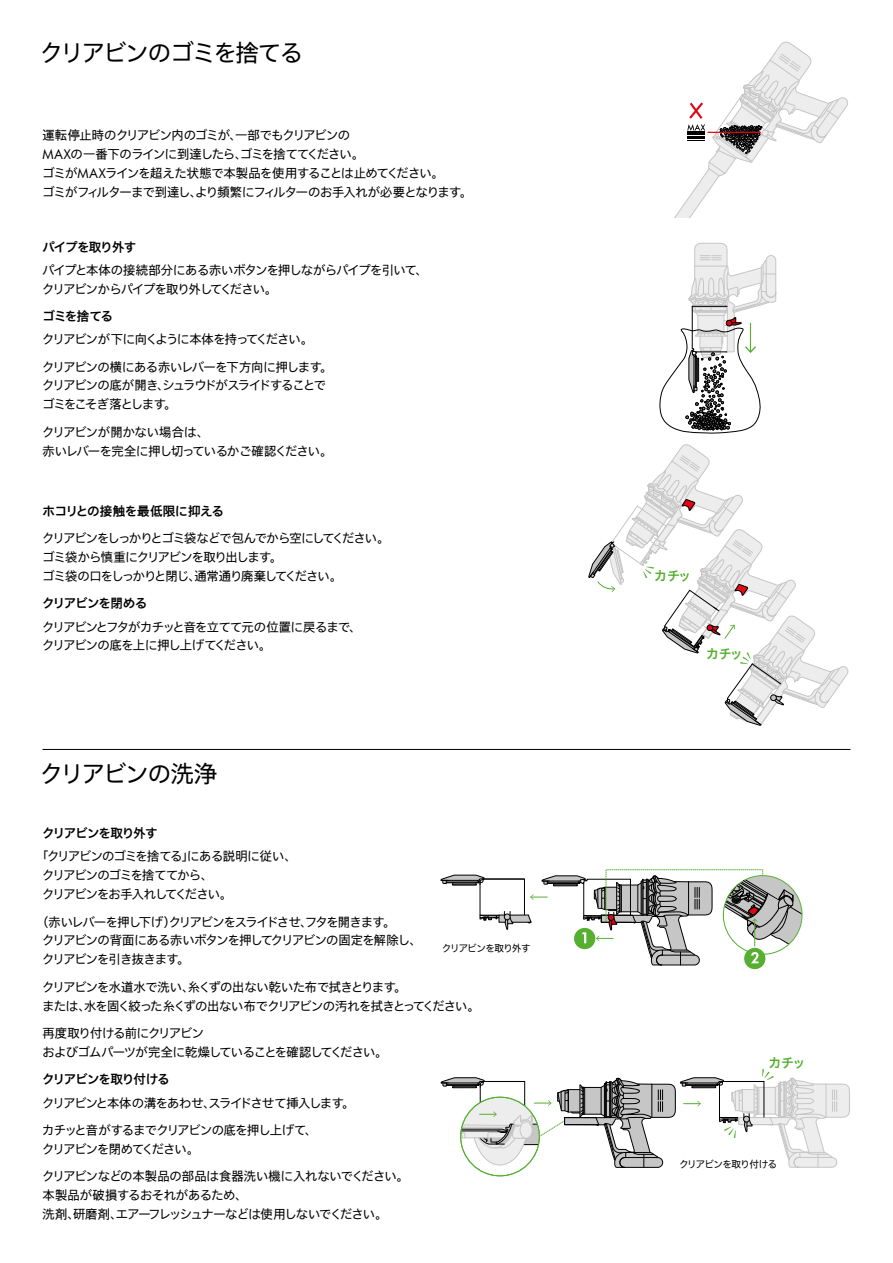
<style>
.page{position:relative;width:893px;height:1263px;background:#fff}
.page>*{position:absolute;margin:0;border:0;box-sizing:border-box;transform-origin:0 0}
.t1{font:25.5px "Dyson Japanese New";color:#000}
.t2{font:500 13.95px "Dyson Japanese New";letter-spacing:-.03em;color:#56af31}
.t3{font:13.5px/18.9px "Dyson Japanese New";letter-spacing:-.02em;color:#000}
.t4{font:500 13.5px "Dyson Japanese New";letter-spacing:-.015em;color:#000}
.t5{font:500 13.5px "Dyson Japanese New";letter-spacing:-.04em;color:#000}
.t6{font:10.5px "Dyson Japanese New";letter-spacing:-.02em;color:#000}
</style>
<div class="page">
<hr style="left:43px;top:749px;width:807px;height:1px;background:#000">
<svg style="left:674px;top:41px;width:174px;height:177px"></svg>
<svg style="left:659px;top:242px;width:117px;height:192px"></svg>
<svg style="left:588px;top:444px;width:261px;height:282px"></svg>
<svg style="left:441px;top:1068px;width:409px;height:100px"></svg>
<div style="left:744px;top:948px;width:21px;height:21px;background:#56af31;border-radius:50%"></div>
<svg style="left:441px;top:869px;width:361px;height:96px"></svg>
<h1 class="t1" style="left:40px;top:35px;width:264px">クリアビンのゴミを捨てる</h1>
<p class="t3" style="left:43px;top:126px;width:426px">運転停止時のクリアビン内のゴミが、一部でもクリアビンの<br>MAXの一番下のラインに到達したら、ゴミを捨ててください。<br>ゴミがMAXラインを超えた状態で本製品を使用することは止めてください。<br>ゴミがフィルターまで到達し、より頻繁にフィルターのお手入れが必要となります。</p>
<p class="t4" style="left:43px;top:237px;width:95px">パイプを取り外す</p>
<p class="t3" style="left:43px;top:260px;width:381px">パイプと本体の接続部分にある赤いボタンを押しながらパイプを引いて、クリアビンからパイプを取り外してください。</p>
<p class="t4" style="left:43px;top:307px;width:72px">ゴミを捨てる</p>
<p class="t3" style="left:43px;top:325px;width:287px;line-height:27.5px">クリアビンが下に向くように本体を持ってください。<br>クリアビンの横にある赤いレバーを下方向に押します。</p>
<p class="t3" style="left:43px;top:376px;width:285px">クリアビンの底が開き、シュラウドがスライドすることでゴミをこそぎ落とします。</p>
<p class="t3" style="left:43px;top:422px;width:287px">クリアビンが開かない場合は、<br>赤いレバーを完全に押し切っているかご確認ください。</p>
<p class="t4" style="left:43px;top:501px;width:183px">ホコリとの接触を最低限に抑える</p>
<p class="t3" style="left:43px;top:529px;width:344px">クリアビンをしっかりとゴミ袋などで包んでから空にしてください。ゴミ袋から慎重にクリアビンを取り出します。<br>ゴミ袋の口をしっかりと閉じ、通常通り廃棄してください。</p>
<p class="t4" style="left:43px;top:594px;width:106px">クリアビンを閉める</p>
<p class="t3" style="left:43px;top:617px;width:315px">クリアビンとフタがカチッと音を立てて元の位置に戻るまで、クリアビンの底を上に押し上げてください。</p>
<h1 class="t1" style="left:40px;top:757px;width:178px">クリアビンの洗浄</h1>
<p class="t5" style="left:43px;top:824px;width:117px">クリアビンを取り外す</p>
<p class="t3" style="left:43px;top:847px;width:250px">「クリアビンのゴミを捨てる」にある説明に従い、クリアビンのゴミを捨ててから、<br>クリアビンをお手入れしてください。</p>
<p class="t3" style="left:43px;top:912px;width:375px">（赤いレバーを押し下げ）クリアビンをスライドさせ、フタを開きます。<br>クリアビンの背面にある赤いボタンを押してクリアビンの固定を解除し、クリアビンを引き抜きます。</p>
<p class="t3" style="left:43px;top:977px;width:434px">クリアビンを水道水で洗い、糸くずの出ない乾いた布で拭きとります。<br>または、水を固く絞った糸くずの出ない布でクリアビンの汚れを拭きとってください。</p>
<p class="t3" style="left:43px;top:1024px;width:342px">再度取り付ける前にクリアビン<br>およびゴムパーツが完全に乾燥していることを確認してください。</p>
<p class="t4" style="left:43px;top:1070px;width:128px">クリアビンを取り付ける</p>
<p class="t3" style="left:43px;top:1089px;width:309px;line-height:27.5px">クリアビンと本体の溝をあわせ、スライドさせて挿入します。カチッと音がするまでクリアビンの底を押し上げて、</p>
<p class="t3" style="left:43px;top:1135px;width:363px;line-height:27.5px">クリアビンを閉めてください。<br>クリアビンなどの本製品の部品は食器洗い機に入れないでください。</p>
<p class="t3" style="left:43px;top:1186px;width:342px">本製品が破損するおそれがあるため、<br>洗剤、研磨剤、エアーフレッシュナーなどは使用しないでください。</p>
<p class="t6" style="left:442px;top:941px;width:90px">クリアビンを取り外す</p>
<p class="t2" style="left:655px;top:566px;width:37px">カチッ</p>
<p class="t2" style="left:706px;top:644px;width:37px">カチッ</p>
<p class="t2" style="left:769px;top:1053px;width:37px">カチッ</p>
<p class="t6" style="left:679px;top:1157px;width:99px">クリアビンを取り付ける</p>
</div>
